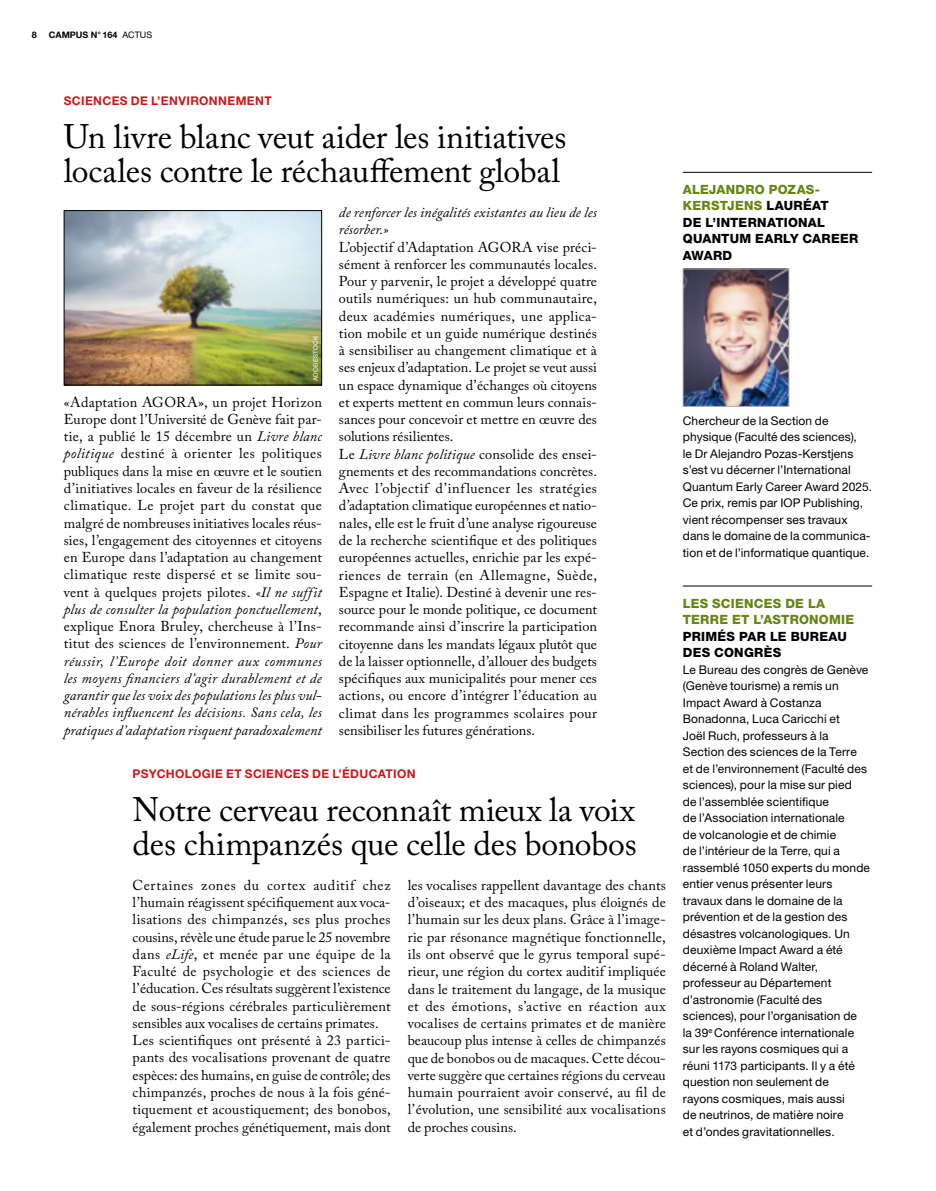
<style>
.page{position:relative;width:936px;height:1191px;background:#fff}
.page>*{position:absolute;margin:0;border:0;box-sizing:border-box;transform-origin:0 0}
.t1{font:33.75px/34.5px "Adobe Caslon Pro";letter-spacing:-.01em;color:#000}
.t2{font:14.25px/17.2px "Adobe Caslon Pro";letter-spacing:.01em;color:#000;text-align:justify}
.t3{font:italic 14.25px/17.2px "Adobe Caslon Pro";letter-spacing:.005em;color:#000}
.t4{font:800 12.75px/16.5px "Helvetica Neue LT Std";letter-spacing:.02em;color:#000}
.t5{font:800 12.75px/16.5px "Helvetica Neue LT Std";letter-spacing:.02em;color:#658515}
.t6{font:12px/16.5px "Helvetica Neue LT Std";letter-spacing:.01em;color:#000}
.t7{font:700 12px "Helvetica Neue LT Std";letter-spacing:.03em;color:#cd1719}
.t8{font:700 9px "Helvetica Neue LT Std";color:#000}
.t9{font:6.3px "Helvetica Neue LT Std";letter-spacing:.04em;color:#fff}
.s1{font-weight:400}
.s2{font-style:italic}
.s3{color:#658515}
</style>
<div class="page">
<img style="left:66px;top:212px;width:254px;height:171px">
<div style="left:64px;top:210px;width:258px;height:175px;border:1px solid #000"></div>
<hr style="left:682px;top:172px;width:190px;height:1px;background:#000">
<hr style="left:682px;top:586px;width:190px;height:1px;background:#000">
<img style="left:684px;top:271px;width:103px;height:134px">
<div style="left:682px;top:269px;width:107px;height:138px;border:1px solid #b3b2b2"></div>
<p class="t8" style="left:32px;top:30px;width:7px">8</p>
<p class="t8" style="left:49px;top:30px;width:105px">CAMPUS N°164 <span class="s1">ACTUS</span></p>
<p class="t7" style="left:64px;top:93px;width:209px">SCIENCES DE L’ENVIRONNEMENT</p>
<h1 class="t1" style="left:64px;top:119px;width:504px">Un livre blanc veut aider les initiatives locales contre le réchauffement global</h1>
<p class="t3" style="left:339px;top:203px;width:259px">de renforcer les inégalités existantes au lieu de les résorber.»</p>
<p class="t2" style="left:339px;top:238px;width:259px;text-align:left">L’objectif d’Adaptation AGORA vise préci&shy;sément à renforcer les communautés locales.<br>Pour y parvenir, le projet a développé quatre outils numériques: un hub communautaire, deux académies numériques, une applica&shy;tion mobile et un guide numérique destinés à sensibiliser au changement climatique et à ses enjeux d’adaptation. Le projet se veut aussi un espace dynamique d’échanges où citoyens et experts mettent en commun leurs connais&shy;sances pour concevoir et mettre en œuvre des solutions résilientes.<br>Le <span class="s2">Livre blanc politique</span> consolide des ensei&shy;gnements et des recommandations concrètes.<br>Avec l’objectif d’influencer les stratégies d’adaptation climatique européennes et natio&shy;nales, elle est le fruit d’une analyse rigoureuse de la recherche scientifique et des politiques européennes actuelles, enrichie par les expé&shy;riences de terrain (en Allemagne, Suède, Espagne et Italie). Destiné à devenir une res&shy;source pour le monde politique, ce document recommande ainsi d’inscrire la participation citoyenne dans les mandats légaux plutôt que de la laisser optionnelle, d’allouer des budgets spécifiques aux municipalités pour mener ces actions, ou encore d’intégrer l’éducation au climat dans les programmes scolaires pour sensibiliser les futures générations.</p>
<p class="t7" style="left:133px;top:766px;width:284px">PSYCHOLOGIE ET SCIENCES DE L’ÉDUCATION</p>
<h1 class="t1" style="left:133px;top:792px;width:505px">Notre cerveau reconnaît mieux la voix des chimpanzés que celle des bonobos</h1>
<p class="t2" style="left:133px;top:876px;width:259px;text-align:left">Certaines zones du cortex auditif chez l’humain réagissent spécifiquement aux voca&shy;lisations des chimpanzés, ses plus proches cousins, révèle une étude parue le 25 novembre dans <span class="s2">eLife</span>, et menée par une équipe de la Faculté de psychologie et des sciences de l’éducation. Ces résultats suggèrent l’existence de sous-régions cérébrales particulièrement sensibles aux vocalises de certains primates.<br>Les scientifiques ont présenté à 23 partici&shy;pants des vocalisations provenant de quatre espèces: des humains, en guise de contrôle; des chimpanzés, proches de nous à la fois géné&shy;tiquement et acoustiquement; des bonobos, également proches génétiquement, mais dont</p>
<p class="t2" style="left:407px;top:876px;width:259px">les vocalises rappellent davantage des chants d’oiseaux; et des macaques, plus éloignés de l’humain sur les deux plans. Grâce à l’image&shy;rie par résonance magnétique fonctionnelle, ils ont observé que le gyrus temporal supé&shy;rieur, une région du cortex auditif impliquée dans le traitement du langage, de la musique et des émotions, s’active en réaction aux vocalises de certains primates et de manière beaucoup plus intense à celles de chimpanzés que de bonobos ou de macaques. Cette décou&shy;verte suggère que certaines régions du cerveau humain pourraient avoir conservé, au fil de l’évolution, une sensibilité aux vocalisations de proches cousins.</p>
<p class="t9" style="left:311px;top:381px;width:47px;rotate:-90deg">ADOBESTOCK</p>
<p class="t2" style="left:64px;top:393px;width:259px">«Adaptation AGORA», un projet Horizon Europe dont l’Université de Genève fait par&shy;tie, a publié le 15 décembre un <span class="s2">Livre blanc politique</span> destiné à orienter les politiques publiques dans la mise en œuvre et le soutien d’initiatives locales en faveur de la résilience climatique. Le projet part du constat que malgré de nombreuses initiatives locales réus&shy;sies, l’engagement des citoyennes et citoyens en Europe dans l’adaptation au changement climatique reste dispersé et se limite sou&shy;vent à quelques projets pilotes. <span class="s2">«Il ne suffit plus de consulter la population ponctuellement</span>, explique Enora Bruley, chercheuse à l’Ins&shy;titut des sciences de l’environnement. <span class="s2">Pour réussir, l’Europe doit donner aux communes les moyens financiers d’agir durablement et de garantir que les voix des populations les plus vul&shy;nérables influencent les décisions. Sans cela, les pratiques d’adaptation risquent paradoxalement</span></p>
<p class="t4" style="left:682px;top:181px;width:177px"><span class="s3">ALEJANDRO POZAS-<br>KERSTJENS</span> LAURÉAT<br>DE L’INTERNATIONAL<br>QUANTUM EARLY CAREER<br>AWARD</p>
<p class="t6" style="left:682px;top:412px;width:191px">Chercheur de la Section de physique (Faculté des sciences),<br>le Dr Alejandro Pozas-Kerstjens s’est vu décerner l’International<br>Quantum Early Career Award 2025.<br>Ce prix, remis par IOP Publishing, vient récompenser ses travaux dans le domaine de la communica&shy;tion et de l’informatique quantique.</p>
<p class="t5" style="left:682px;top:594px;width:173px">LES SCIENCES DE LA<br>TERRE ET L’ASTRONOMIE</p>
<p class="t4" style="left:682px;top:627px;width:165px">PRIMÉS PAR LE BUREAU<br>DES CONGRÈS</p>
<p class="t6" style="left:682px;top:661px;width:189px">Le Bureau des congrès de Genève (Genève tourisme) a remis un<br>Impact Award à Costanza<br>Bonadonna, Luca Caricchi et<br>Joël Ruch, professeurs à la<br>Section des sciences de la Terre et de l’environnement (Faculté des sciences), pour la mise sur pied<br>de l’assemblée scientifique<br>de l’Association internationale<br>de volcanologie et de chimie<br>de l’intérieur de la Terre, qui a rassemblé 1050 experts du monde entier venus présenter leurs travaux dans le domaine de la prévention et de la gestion des désastres volcanologiques. Un deuxième Impact Award a été décerné à Roland Walter, professeur au Département d’astronomie (Faculté des sciences), pour l’organisation de<br>la 39<sup>e</sup> Conférence internationale sur les rayons cosmiques qui a réuni 1173 participants. Il y a été question non seulement de<br>rayons cosmiques, mais aussi<br>de neutrinos, de matière noire<br>et d’ondes gravitationnelles.</p>
</div>
